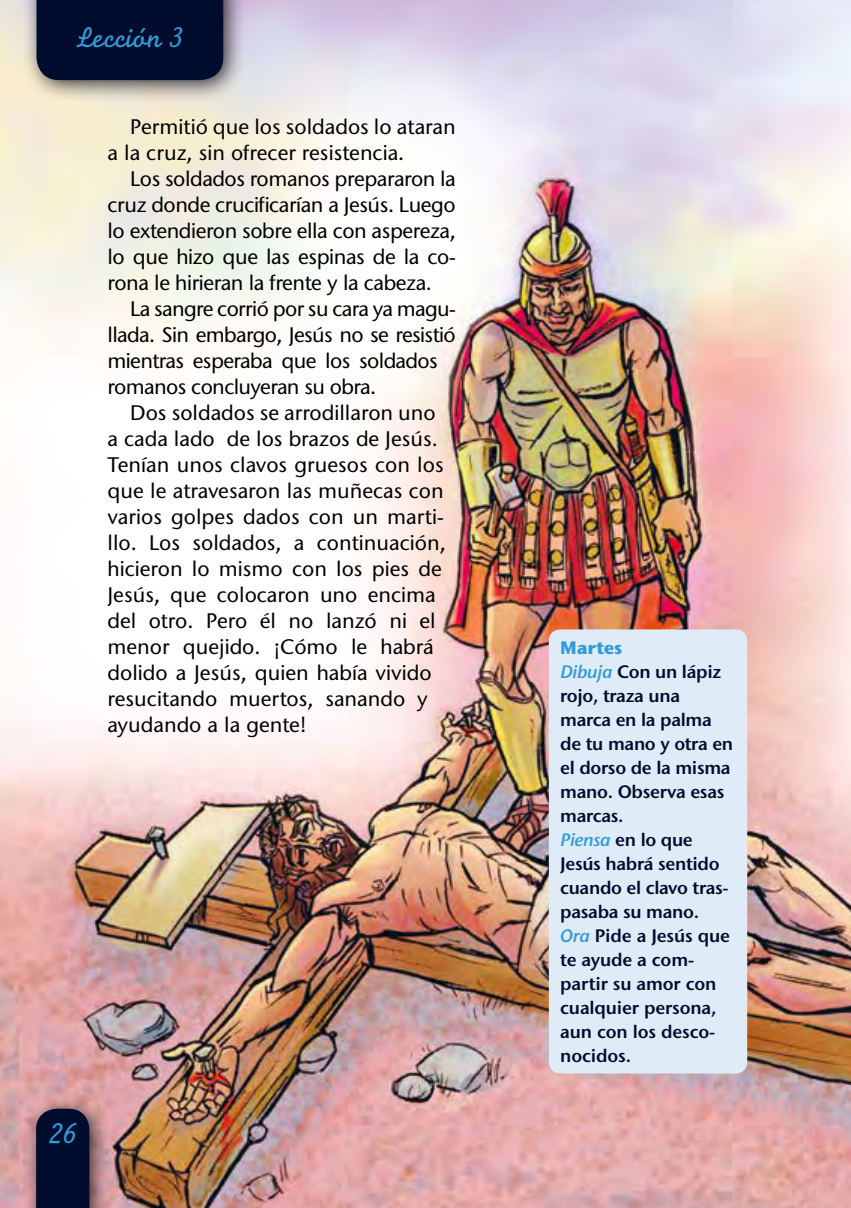
<style>
.page{position:relative;width:851px;height:1208px;background:#fff}
.page>*{position:absolute;margin:0;border:0;box-sizing:border-box;transform-origin:0 0}
.t1{font:30px "Monoline Script MT Std";color:#339cd6}
.t2{font:500 21px/26px "Stone Sans ITC Std";color:#000}
.t3{font:500 21px/26px "Stone Sans ITC Std";letter-spacing:-.03em;color:#000}
.t4{font:600 18px/24px "Stone Sans ITC Std";letter-spacing:-.02em;color:#000c2d}
.s1{font-weight:700;color:#339cd6}
.s2{font-style:italic;color:#339cd6}
</style>
<div class="page">
<img style="left:0;top:0;width:850px;height:1208px">
<div style="left:21px;top:0;width:225px;height:103px;background:#000;opacity:.75"></div>
<div style="left:36px;top:0;width:187px;height:80px;background:#000c2d"></div>
<div style="left:21px;top:1094px;width:91px;height:114px;background:#000;opacity:.75"></div>
<div style="left:36px;top:1108px;width:53px;height:100px;background:#000c2d"></div>
<div style="left:548px;top:629px;width:199px;height:444px;background:#e0ebf8;border-radius:11px"></div>
<svg style="left:843px;top:0;width:8px;height:2px"></svg>
<h1 class="t1" style="left:76px;top:19px;width:109px">Lección 3</h1>
<p class="t2" style="left:107px;top:113px;width:350px;text-indent:23px">Permitió que los soldados lo ataran a la cruz, sin ofrecer resistencia.</p>
<p class="t2" style="left:107px;top:165px;width:350px;text-align:justify;text-indent:23px">Los soldados romanos prepararon la cruz donde crucificarían a Jesús. Luego lo extendieron sobre ella con aspereza, lo que hizo que las espinas de la co&shy;rona le hirieran la frente y la cabeza.</p>
<p class="t3" style="left:107px;top:295px;width:350px;text-indent:23px">La sangre corrió por su cara ya magu&shy;llada. Sin embargo, Jesús no se resistió mientras esperaba que los soldados romanos concluyeran su obra.</p>
<p class="t2" style="left:107px;top:399px;width:340px;text-indent:23px">Dos soldados se arrodillaron uno a cada lado de los brazos de Jesús.<br>Tenían unos clavos gruesos con los que le atravesaron las muñecas con varios golpes dados con un marti&shy;llo. Los soldados, a continuación, hicieron lo mismo con los pies de<br>Jesús, que colocaron uno encima del otro. Pero él no lanzó ni el menor quejido. ¡Cómo le habrá dolido a Jesús, quien había vivido resucitando muertos, sanando y ayudando a la gente!</p>
<h1 class="t1" style="left:49px;top:1115px;width:30px">26</h1>
<p class="t4" style="left:560px;top:635px;width:174px"><span class="s1">Martes<br></span><span class="s2">Dibuja</span> Con un lápiz rojo, traza una marca en la palma de tu mano y otra en el dorso de la misma mano. Observa esas marcas.<br><span class="s2">Piensa</span> en lo que<br>Jesús habrá sentido cuando el clavo tras&shy;pasaba su mano.<br><span class="s2">Ora</span> Pide a Jesús que te ayude a com&shy;partir su amor con cualquier persona, aun con los desco&shy;nocidos.</p>
</div>
